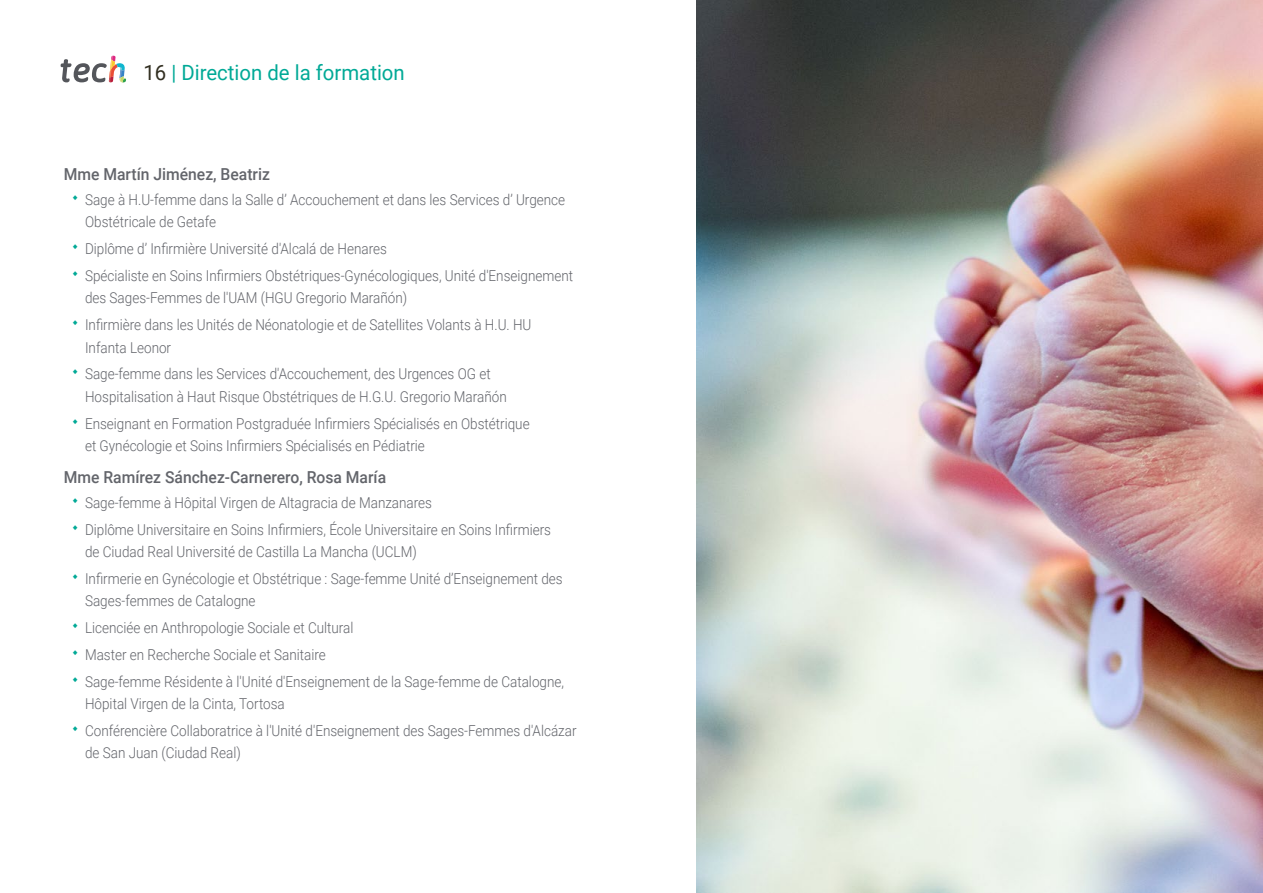
<style>
.page{position:relative;width:1263px;height:893px;background:#fff}
.page>*{position:absolute;margin:0;border:0;box-sizing:border-box;transform-origin:0 0}
.t1{font:21px "Roboto";color:#00a996}
.t2{font:500 16.5px "Roboto";color:#63656b;scale:.95 1}
.t3{font:300 15px/26.7px "Roboto";color:#63656b;scale:.9 1}
.s1{color:#312e20}
</style>
<div class="page">
<img style="left:696px;top:0;width:567px;height:893px">
<svg style="left:61px;top:56px;width:65px;height:27px"></svg>
<h1 class="t1" style="left:144px;top:57px;width:263px"><span class="s1">16</span> | Direction de la formation</h1>
<p class="t2" style="left:64px;top:163px;width:219px">Mme Martín Jiménez, Beatriz</p>
<p class="t3" style="left:85px;top:188px;width:535px;line-height:22.5px">Sage à H.U-femme dans la Salle d’ Accouchement et dans les Services d’ Urgence<br>Obstétricale de Getafe</p>
<p class="t3" style="left:85px;top:235px;width:544px">Diplôme d’ Infirmière Université d'Alcalá de Henares<br>Spécialiste en Soins Infirmiers Obstétriques-Gynécologiques, Unité d'Enseignement</p>
<p class="t3" style="left:85px;top:284px;width:498px">des Sages-Femmes de l'UAM (HGU Gregorio Marañón)<br>Infirmière dans les Unités de Néonatologie et de Satellites Volants à H.U. HU</p>
<p class="t3" style="left:85px;top:333px;width:452px">Infanta Leonor<br>Sage-femme dans les Services d'Accouchement, des Urgences OG et</p>
<p class="t3" style="left:85px;top:383px;width:495px">Hospitalisation à Haut Risque Obstétriques de H.G.U. Gregorio Marañón<br>Enseignant en Formation Postgraduée Infirmiers Spécialisés en Obstétrique</p>
<p class="t3" style="left:85px;top:432px;width:379px">et Gynécologie et Soins Infirmiers Spécialisés en Pédiatrie</p>
<p class="t2" style="left:64px;top:466px;width:341px">Mme Ramírez Sánchez-Carnerero, Rosa María</p>
<p class="t3" style="left:85px;top:489px;width:519px">Sage-femme à Hôpital Virgen de Altagracia de Manzanares<br>Diplôme Universitaire en Soins Infirmiers, École Universitaire en Soins Infirmiers</p>
<p class="t3" style="left:85px;top:538px;width:532px">de Ciudad Real Université de Castilla La Mancha (UCLM)<br>Infirmerie en Gynécologie et Obstétrique : Sage-femme Unité d’Enseignement des</p>
<p class="t3" style="left:85px;top:587px;width:534px">Sages-femmes de Catalogne<br>Licenciée en Anthropologie Sociale et Cultural<br>Master en Recherche Sociale et Sanitaire<br>Sage-femme Résidente à l'Unité d'Enseignement de la Sage-femme de Catalogne,</p>
<p class="t3" style="left:85px;top:690px;width:548px">Hôpital Virgen de la Cinta, Tortosa<br>Conférencière Collaboratrice à l'Unité d'Enseignement des Sages-Femmes d'Alcázar</p>
<p class="t3" style="left:85px;top:739px;width:174px">de San Juan (Ciudad Real)</p>
</div>
